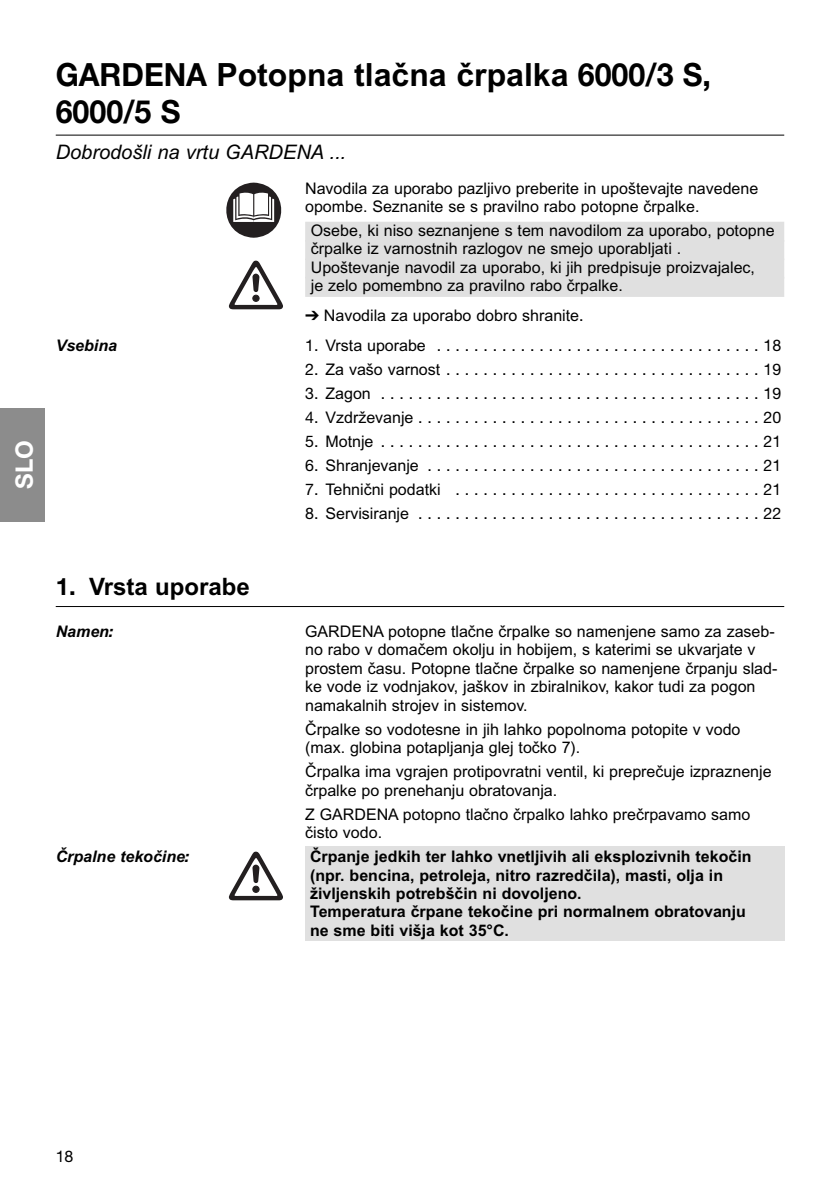
<style>
.page{position:relative;width:840px;height:1190px;background:#fff}
.page>*{position:absolute;margin:0;border:0;box-sizing:border-box;transform-origin:0 0}
.t1{font:700 32px "Arial CE";color:#000}
.t2{font:700 32px "Helvetica Neue";color:#000;scale:.95 1}
.t3{font:700 24px "Arial CE";color:#000}
.t4{font:700 24px "Helvetica Neue";color:#fff}
.t5{font:italic 20px "Arial CE";color:#000}
.t6{font:16px/18.4px "Arial CE";color:#000}
.t7{font:16px "Helvetica Neue";color:#000}
.t8{font:700 16px/18.4px "Arial CE";color:#000}
.t9{font:italic 700 16px "Arial CE";color:#000}
.s1{font-family:"Helvetica Neue"}
.s2{font-family:"Arial CE"}
</style>
<div class="page">
<div style="left:0;top:408px;width:44px;height:113px;background:#8c8c8c"></div>
<div style="left:305px;top:847px;width:479px;height:94px;background:#e0e0e0"></div>
<div style="left:305px;top:222px;width:479px;height:20px;background:#e0e0e0"></div>
<div style="left:305px;top:240px;width:479px;height:20px;background:#e0e0e0"></div>
<div style="left:305px;top:259px;width:479px;height:20px;background:#e0e0e0"></div>
<div style="left:305px;top:277px;width:479px;height:20px;background:#e0e0e0"></div>
<hr style="left:56px;top:606px;width:728px;height:1px;background:#000">
<hr style="left:56px;top:135px;width:728px;height:1px;background:#000">
<svg style="left:228px;top:261px;width:55px;height:48px"></svg>
<svg style="left:228px;top:852px;width:55px;height:48px"></svg>
<svg style="left:226px;top:183px;width:56px;height:55px"></svg>
<h2 class="t4" style="left:16px;top:489px;width:50px;rotate:-90deg">SLO</h2>
<h1 class="t1" style="left:56px;top:62px;width:657px"><span class="s1">GARDENA</span> Potopna tlačna črpalka <span class="s1">6000/3 S,</span></h1>
<h1 class="t2" style="left:56px;top:100px;width:133px">6000/5 S</h1>
<p class="t5" style="left:56px;top:144px;width:292px">Dobrodošli na vrtu GARDENA ...</p>
<p class="t6" style="left:305px;top:181px;width:455px">Navodila za uporabo pazljivo preberite in upoštevajte navedene opombe. Seznanite se s pravilno rabo potopne črpalke.</p>
<p class="t6" style="left:311px;top:223px;width:465px">Osebe, ki niso seznanjene s tem navodilom za uporabo, potopne črpalke iz varnostnih razlogov ne smejo uporabljati .<br>Upoštevanje navodil za uporabo, ki jih predpisuje proizvajalec,<br>je zelo pomembno za pravilno rabo črpalke.</p>
<p class="t6" style="left:305px;top:308px;width:280px">➔ Navodila za uporabo dobro shranite<span class="s1">.</span></p>
<p class="t9" style="left:56px;top:339px;width:63px">Vsebina</p>
<p class="t7" style="left:305px;top:339px;width:478px">1. <span class="s2">Vrsta uporabe</span> . . . . . . . . . . . . . . . . . . . . . . . . . . . . . . . . . . . 18</p>
<p class="t7" style="left:305px;top:363px;width:478px">2. <span class="s2">Za vašo varnost</span> . . . . . . . . . . . . . . . . . . . . . . . . . . . . . . . . . . 19</p>
<p class="t7" style="left:305px;top:387px;width:478px">3. <span class="s2">Zagon</span> . . . . . . . . . . . . . . . . . . . . . . . . . . . . . . . . . . . . . . . . . 19</p>
<p class="t7" style="left:305px;top:411px;width:478px">4. <span class="s2">Vzdrževanje</span> . . . . . . . . . . . . . . . . . . . . . . . . . . . . . . . . . . . . . 20</p>
<p class="t7" style="left:305px;top:435px;width:478px">5. <span class="s2">Motnje</span> . . . . . . . . . . . . . . . . . . . . . . . . . . . . . . . . . . . . . . . . . 21</p>
<p class="t7" style="left:305px;top:459px;width:478px">6. <span class="s2">Shranjevanje</span> . . . . . . . . . . . . . . . . . . . . . . . . . . . . . . . . . . . . 21</p>
<p class="t7" style="left:305px;top:483px;width:478px">7. <span class="s2">Tehnični podatki</span> . . . . . . . . . . . . . . . . . . . . . . . . . . . . . . . . . 21</p>
<p class="t7" style="left:305px;top:507px;width:478px">8. <span class="s2">Servisiranje</span> . . . . . . . . . . . . . . . . . . . . . . . . . . . . . . . . . . . . . 22</p>
<h2 class="t3" style="left:56px;top:577px;width:196px"><span class="s1">1.</span> Vrsta uporabe</h2>
<p class="t9" style="left:56px;top:625px;width:59px">Namen<span class="s1">:</span></p>
<p class="t6" style="left:305px;top:624px;width:474px">GARDENA potopne tlačne črpalke so namenjene samo za zaseb&shy;no rabo v domačem okolju in hobijem, s katerimi se ukvarjate v prostem času. Potopne tlačne črpalke so namenjene črpanju slad&shy;ke vode iz vodnjakov, jaškov in zbiralnikov, kakor tudi za pogon namakalnih strojev in sistemov.</p>
<p class="t6" style="left:305px;top:722px;width:437px">Črpalke so vodotesne in jih lahko popolnoma potopite v vodo (max. globina potapljanja glej točko 7).</p>
<p class="t6" style="left:305px;top:764px;width:468px">Črpalka ima vgrajen protipovratni ventil, ki preprečuje izpraznenje črpalke po prenehanju obratovanja.</p>
<p class="t6" style="left:305px;top:807px;width:447px">Z GARDENA potopno tlačno črpalko lahko prečrpavamo samo čisto vodo.</p>
<p class="t9" style="left:56px;top:851px;width:135px">Črpalne tekočine<span class="s1">:</span></p>
<p class="t8" style="left:310px;top:849px;width:443px">Črpanje jedkih ter lahko vnetljivih ali eksplozivnih tekočin (npr. bencina, petroleja, nitro razredčila), masti, olja in življenskih potrebščin ni dovoljeno.<br>Temperatura črpane tekočine pri normalnem obratovanju ne sme biti višja kot 35°C.</p>
<p class="t7" style="left:56px;top:1151px;width:19px">18</p>
</div>
